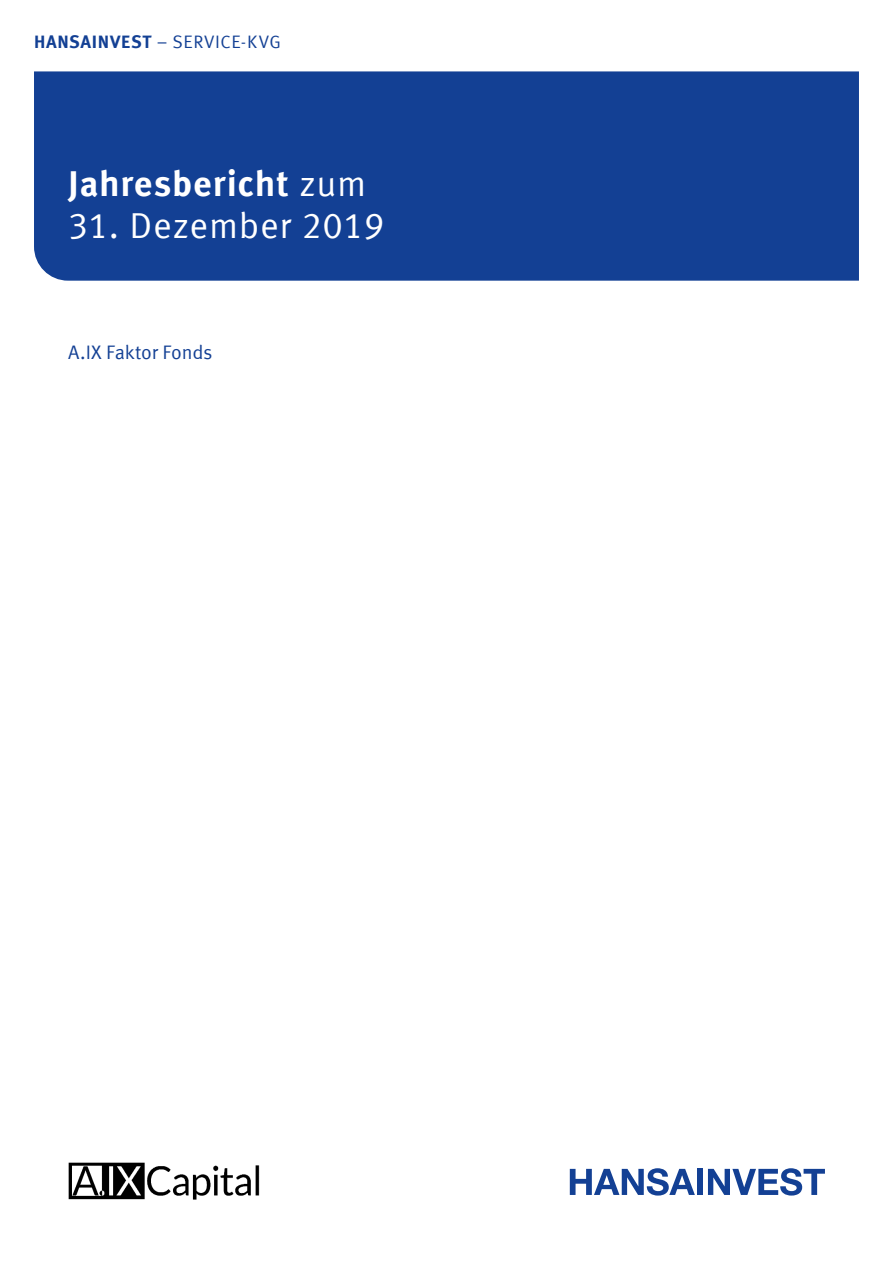
<style>
.page{position:relative;width:893px;height:1263px;background:#fff}
.page>*{position:absolute;margin:0;border:0;box-sizing:border-box;transform-origin:0 0}
.t1{font:700 36px "Meta Offc Pro";letter-spacing:.02em;color:#fff}
.t2{font:36px "Meta Offc Pro Norm";letter-spacing:.015em;color:#fff}
.t3{font:19.5px "Meta Offc Pro Norm";letter-spacing:-.01em;color:#134094}
.t4{font:18px "Meta Offc Pro Norm";letter-spacing:.03em;color:#134094}
.s1{font-family:"Meta Offc Pro";font-weight:700}
.s2{font-family:"Meta Offc Pro Norm";font-weight:400}
</style>
<div class="page">
<div style="left:34px;top:71px;width:825px;height:210px;background:#134094"></div>
<svg style="left:570px;top:1168px;width:125px;height:27px"></svg>
<div style="left:697px;top:1169px;width:6px;height:26px;background:#134094"></div>
<svg style="left:708px;top:1168px;width:117px;height:27px"></svg>
<img style="left:68px;top:1162px;width:191px;height:37px">
<p class="t4" style="left:34px;top:28px;width:248px"><span class="s1">HANSAINVEST</span> – SERVICE-KVG</p>
<h1 class="t1" style="left:68px;top:155px;width:300px">Jahresbericht <span class="s2">zum</span></h1>
<h1 class="t2" style="left:68px;top:198px;width:318px">31. Dezember 2019</h1>
<p class="t3" style="left:68px;top:338px;width:146px">A.IX Faktor Fonds</p>
</div>
